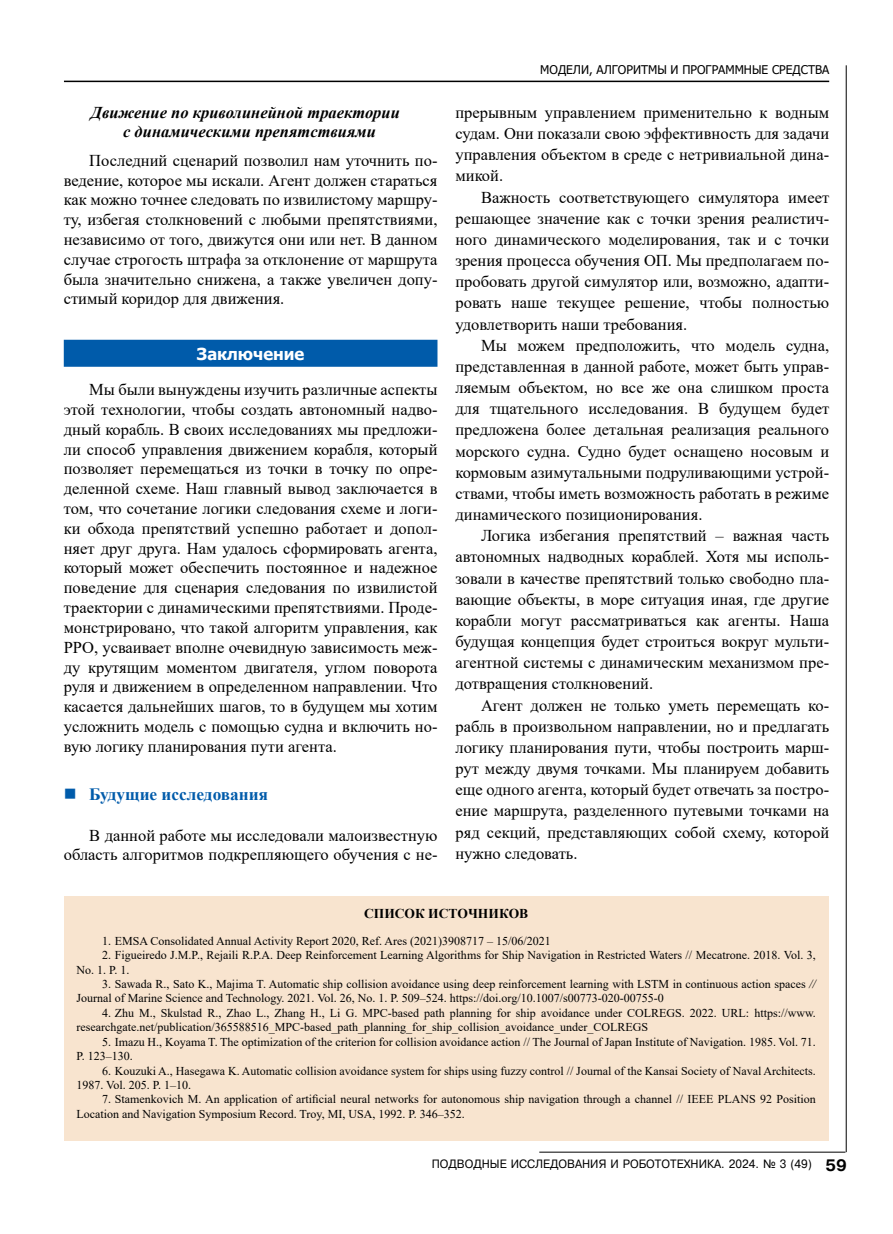
<style>
.page{position:relative;width:893px;height:1234px;background:#fff}
.page>*{position:absolute;margin:0;border:0;box-sizing:border-box;transform-origin:0 0}
.t1{font:700 17.25px "Times New Roman";color:#005baa}
.t2{font:16.5px/21.1px "Times New Roman";color:#000;text-align:justify}
.t3{font:italic 700 16.5px/19.8px "Times New Roman";color:#000;text-align:center}
.t4{font:700 16.5px "Tahoma";color:#fff}
.t5{font:700 13.5px "Times New Roman";color:#000}
.t6{font:12px/14.4px "Times New Roman";color:#000}
.t7{font:12px "Pragmatica Cyrillic";color:#000;scale:.95 1}
.t8{font:12px "Tahoma";color:#000}
.s1{font-style:italic}
.s2{font-family:"Pragmatica CTT";font-weight:700;font-size:16.5px}
</style>
<div class="page">
<hr style="left:846px;top:65px;width:1px;height:1086px;background:#000">
<hr style="left:539px;top:1151px;width:306px;height:1px;background:#000">
<hr style="left:64px;top:81px;width:765px;height:1px;background:#000">
<div style="left:64px;top:339px;width:373px;height:27px;background:#005baa"></div>
<div style="left:64px;top:895px;width:765px;height:245px;background:#f8e4cf"></div>
<p class="t3" style="left:91px;top:102px;width:311px">Движение по криволинейной траектории с динамическими препятствиями</p>
<p class="t2" style="left:64px;top:150px;width:375px;line-height:19.8px;text-indent:26px">Последний сценарий позволил нам уточнить по&shy;ведение, которое мы искали. Агент должен стараться как можно точнее следовать по извилистому маршру&shy;ту, избегая столкновений с любыми препятствиями, независимо от того, движутся они или нет. В данном случае строгость штрафа за отклонение от маршрута была значительно снижена, а также увеличен допу&shy;стимый коридор для движения.</p>
<p class="t4" style="left:197px;top:342px;width:109px">Заключение</p>
<p class="t2" style="left:64px;top:379px;width:375px;line-height:19.8px;text-indent:26px">Мы были вынуждены изучить различные аспекты этой технологии, чтобы создать автономный надво&shy;дный корабль. В своих исследованиях мы предложи&shy;ли способ управления движением корабля, который позволяет перемещаться из точки в точку по опре&shy;деленной схеме. Наш главный вывод заключается в том, что сочетание логики следования схеме и логи&shy;ки обхода препятствий успешно работает и допол&shy;няет друг друга. Нам удалось сформировать агента, который может обеспечить постоянное и надежное поведение для сценария следования по извилистой траектории с динамическими препятствиями. Проде&shy;монстрировано, что такой алгоритм управления, как PPO, усваивает вполне очевидную зависимость меж&shy;ду крутящим моментом двигателя, углом поворота руля и движением в определенном направлении. Что касается дальнейших шагов, то в будущем мы хотим усложнить модель с помощью судна и включить но&shy;вую логику планирования пути агента.</p>
<p class="t1" style="left:89px;top:781px;width:180px">Будущие исследования</p>
<p class="t2" style="left:64px;top:824px;width:375px;line-height:19.8px;text-align:right">В данной работе мы исследовали малоизвестную область алгоритмов подкрепляющего обучения с не-</p>
<p class="t8" style="left:540px;top:62px;width:291px">МОДЕЛИ, АЛГОРИТМЫ И ПРОГРАММНЫЕ СРЕДСТВА</p>
<p class="t2" style="left:455px;top:101px;width:375px">прерывным управлением применительно к водным судам. Они показали свою эффективность для задачи управления объектом в среде с нетривиальной дина&shy;микой.</p>
<p class="t2" style="left:455px;top:186px;width:375px;text-indent:26px">Важность соответствующего симулятора имеет решающее значение как с точки зрения реалистич&shy;ного динамического моделирования, так и с точки зрения процесса обучения ОП. Мы предполагаем по&shy;пробовать другой симулятор или, возможно, адапти&shy;ровать наше текущее решение, чтобы полностью удовлетворить наши требования.</p>
<p class="t2" style="left:455px;top:334px;width:375px;text-indent:26px">Мы можем предположить, что модель судна, представленная в данной работе, может быть управ&shy;ляемым объектом, но все же она слишком проста для тщательного исследования. В будущем будет предложена более детальная реализация реального морского судна. Судно будет оснащено носовым и кормовым азимутальными подруливающими устрой&shy;ствами, чтобы иметь возможность работать в режиме динамического позиционирования.</p>
<p class="t2" style="left:455px;top:524px;width:375px;text-indent:26px">Логика избегания препятствий – важная часть автономных надводных кораблей. Хотя мы исполь&shy;зовали в качестве препятствий только свободно пла&shy;вающие объекты, в море ситуация иная, где другие корабли могут рассматриваться как агенты. Наша будущая концепция будет строиться вокруг мульти&shy;агентной системы с динамическим механизмом пре&shy;дотвращения столкновений.</p>
<p class="t2" style="left:455px;top:693px;width:375px;text-indent:26px">Агент должен не только уметь перемещать ко&shy;рабль в произвольном направлении, но и предлагать логику планирования пути, чтобы построить марш&shy;рут между двумя точками. Мы планируем добавить еще одного агента, который будет отвечать за постро&shy;ение маршрута, разделенного путевыми точками на ряд секций, представляющих собой схему, которой нужно следовать.</p>
<p class="t5" style="left:364px;top:903px;width:166px">СПИСОК ИСТОЧНИКОВ</p>
<p class="t6" style="left:102px;top:932px;width:450px">1. EMSA Consolidated Annual Activity Report 2020, Ref. Ares (2021)3908717 – 15/06/2021</p>
<p class="t6" style="left:77px;top:947px;width:741px;text-indent:26px">2. Figueiredo J.M.P., Rejaili R.P.A. Deep Reinforcement Learning Algorithms for Ship Navigation in Restricted Waters // Mecatrone. 2018. Vol. 3,<br>No. 1. P. 1.</p>
<p class="t6" style="left:77px;top:976px;width:741px;text-indent:26px">3. Sawada R., Sato K., Majima T. Automatic ship collision avoidance using deep reinforcement learning with LSTM in continuous action spaces <span class="s1">//<br></span>Journal of Marine Science and Technology. 2021. Vol. 26, No. 1. P. 509–524. https://doi.org/10.1007/s00773-020-00755-0</p>
<p class="t6" style="left:77px;top:1004px;width:741px;text-indent:26px">4. Zhu M., Skulstad R., Zhao L., Zhang H., Li G. MPC-based path planning for ship avoidance under COLREGS. 2022. URL: https://www. researchgate.net/publication/365588516_MPC-based_path_planning_for_ship_collision_avoidance_under_COLREGS</p>
<p class="t6" style="left:77px;top:1033px;width:741px;text-indent:26px">5. Imazu H., Koyama T. The optimization of the criterion for collision avoidance action // The Journal of Japan Institute of Navigation. 1985. Vol. 71.<br>P. 123–130.</p>
<p class="t6" style="left:77px;top:1062px;width:741px;text-indent:26px">6. Kouzuki A., Hasegawa K. Automatic collision avoidance system for ships using fuzzy control // Journal of the Kansai Society of Naval Architects.<br>1987. Vol. 205. P. 1–10.</p>
<p class="t6" style="left:77px;top:1091px;width:741px;text-indent:26px">7. Stamenkovich M. An application of artificial neural networks for autonomous ship navigation through a channel // IEEE PLANS 92 Position<br>Location and Navigation Symposium Record. Troy, MI, USA, 1992. P. 346–352.</p>
<p class="t7" style="left:432px;top:1157px;width:438px">ПОДВОДНЫЕ ИССЛЕДОВАНИЯ И РОБОТОТЕХНИКА. 2024. ¹ 3 (49) <span class="s2">59</span></p>
</div>
